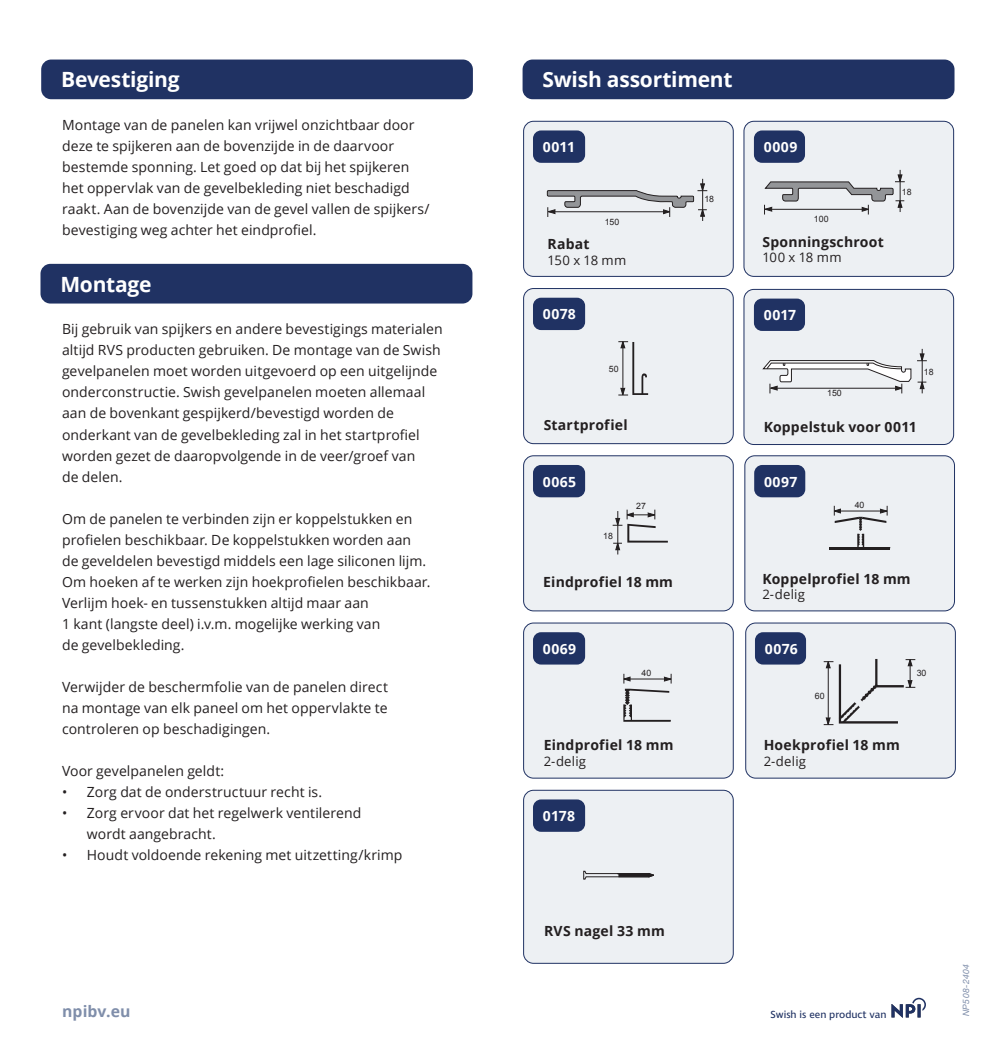
<style>
.page{position:relative;width:993px;height:1042px;background:#fff}
.page>*{position:absolute;margin:0;border:0;box-sizing:border-box;transform-origin:0 0}
.t1{font:700 21px "Open Sans";letter-spacing:-.01em;color:#fff}
.t2{font:700 15.75px "Open Sans";letter-spacing:.005em;color:#7f8eaa}
.t3{font:14px/21px "Open Sans";letter-spacing:.005em;color:#231f20}
.t4{font:700 14px "Open Sans";letter-spacing:.015em;color:#231f20}
.t5{font:700 14px "Open Sans";letter-spacing:.025em;color:#fff}
.t6{font:13.12px "Open Sans";letter-spacing:.015em;color:#231f20}
.t7{font:10.5px "Ingra";color:#203263}
.t8{font:8.75px "Arial";color:#231f20}
.t9{font:italic 8.75px "Helvetica Neue";letter-spacing:.04em;color:#7f8eaa}
</style>
<div class="page">
<div style="left:41px;top:60px;width:432px;height:39px;background:#203263;border-radius:10px"></div>
<div style="left:40px;top:264px;width:432px;height:39px;background:#203263;border-radius:10px"></div>
<div style="left:522px;top:60px;width:432px;height:39px;background:#203263;border-radius:10px"></div>
<div style="left:523px;top:121px;width:210px;height:155px;background:#edf0f3;border-radius:10px"></div>
<div style="left:523px;top:121px;width:210px;height:156px;border:1px solid #203263;border-radius:10px"></div>
<div style="left:523px;top:288px;width:210px;height:156px;background:#edf0f3;border-radius:10px"></div>
<div style="left:523px;top:288px;width:210px;height:156px;border:1px solid #203263;border-radius:10px"></div>
<div style="left:523px;top:456px;width:210px;height:155px;background:#edf0f3;border-radius:10px"></div>
<div style="left:523px;top:455px;width:210px;height:156px;border:1px solid #203263;border-radius:10px"></div>
<div style="left:523px;top:623px;width:210px;height:155px;background:#edf0f3;border-radius:10px"></div>
<div style="left:523px;top:622px;width:210px;height:156px;border:1px solid #203263;border-radius:10px"></div>
<div style="left:523px;top:790px;width:210px;height:173px;background:#edf0f3;border-radius:10px"></div>
<div style="left:523px;top:790px;width:210px;height:174px;border:1px solid #203263;border-radius:10px"></div>
<div style="left:745px;top:623px;width:210px;height:155px;background:#edf0f3;border-radius:10px"></div>
<div style="left:745px;top:622px;width:210px;height:156px;border:1px solid #203263;border-radius:10px"></div>
<div style="left:744px;top:456px;width:210px;height:155px;background:#edf0f3;border-radius:10px"></div>
<div style="left:744px;top:455px;width:210px;height:156px;border:1px solid #203263;border-radius:10px"></div>
<div style="left:743px;top:121px;width:210px;height:155px;background:#edf0f3;border-radius:10px"></div>
<div style="left:743px;top:121px;width:210px;height:156px;border:1px solid #203263;border-radius:10px"></div>
<div style="left:743px;top:289px;width:210px;height:155px;background:#edf0f3;border-radius:10px"></div>
<div style="left:743px;top:289px;width:210px;height:156px;border:1px solid #203263;border-radius:10px"></div>
<svg style="left:891px;top:998px;width:34px;height:19px"></svg>
<hr style="left:702px;top:179px;width:1px;height:42px;background:#231f20">
<svg style="left:546px;top:183px;width:161px;height:34px"></svg>
<div style="left:533px;top:130px;width:52px;height:33px;background:#203263;border-radius:8px"></div>
<div style="left:533px;top:298px;width:52px;height:32px;background:#203263;border-radius:8px"></div>
<div style="left:533px;top:465px;width:52px;height:32px;background:#203263;border-radius:8px"></div>
<div style="left:533px;top:632px;width:52px;height:32px;background:#203263;border-radius:8px"></div>
<div style="left:533px;top:799px;width:52px;height:33px;background:#203263;border-radius:8px"></div>
<div style="left:754px;top:632px;width:51px;height:32px;background:#203263;border-radius:8px"></div>
<div style="left:754px;top:465px;width:51px;height:32px;background:#203263;border-radius:8px"></div>
<div style="left:753px;top:130px;width:51px;height:33px;background:#203263;border-radius:8px"></div>
<div style="left:753px;top:299px;width:51px;height:32px;background:#203263;border-radius:8px"></div>
<hr style="left:899px;top:170px;width:1px;height:42px;background:#231f20">
<svg style="left:764px;top:175px;width:140px;height:39px"></svg>
<svg style="left:618px;top:341px;width:30px;height:55px"></svg>
<hr style="left:921px;top:349px;width:1px;height:44px;background:#231f20">
<svg style="left:762px;top:353px;width:164px;height:40px"></svg>
<hr style="left:617px;top:511px;width:1px;height:43px;background:#231f20">
<svg style="left:612px;top:510px;width:55px;height:40px"></svg>
<svg style="left:833px;top:506px;width:55px;height:41px"></svg>
<hr style="left:829px;top:547px;width:61px;height:2px;background:#231f20">
<svg style="left:823px;top:659px;width:92px;height:66px"></svg>
<svg style="left:623px;top:689px;width:47px;height:33px"></svg>
<hr style="left:623px;top:679px;width:47px;height:1px;background:#231f20">
<svg style="left:623px;top:674px;width:7px;height:9px"></svg>
<svg style="left:663px;top:674px;width:9px;height:9px"></svg>
<svg style="left:583px;top:871px;width:71px;height:9px"></svg>
<h1 class="t1" style="left:61px;top:65px;width:120px">Bevestiging</h1>
<p class="t3" style="left:62px;top:114px;width:369px">Montage van de panelen kan vrijwel onzichtbaar door deze te spijkeren aan de bovenzijde in de daarvoor bestemde sponning. Let goed op dat bij het spijkeren het oppervlak van de gevelbekleding niet beschadigd raakt. Aan de bovenzijde van de gevel vallen de spijkers/ bevestiging weg achter het eindprofiel.</p>
<h1 class="t1" style="left:60px;top:269px;width:93px">Montage</h1>
<p class="t3" style="left:62px;top:318px;width:382px">Bij gebruik van spijkers en andere bevestigings materialen altijd RVS producten gebruiken. De montage van de Swish gevelpanelen moet worden uitgevoerd op een uitgelijnde onderconstructie. Swish gevelpanelen moeten allemaal aan de bovenkant gespijkerd/bevestigd worden de onderkant van de gevelbekleding zal in het startprofiel worden gezet de daaropvolgende in de veer/groef van<br>de delen.</p>
<p class="t3" style="left:62px;top:507px;width:370px">Om de panelen te verbinden zijn er koppelstukken en profielen beschikbaar. De koppelstukken worden aan de geveldelen bevestigd middels een lage siliconen lijm.<br>Om hoeken af te werken zijn hoekprofielen beschikbaar.<br>Verlijm hoek- en tussenstukken altijd maar aan<br>1 kant (langste deel) i.v.m. mogelijke werking van<br>de gevelbekleding.</p>
<p class="t3" style="left:62px;top:675px;width:327px;text-align:justify">Verwijder de beschermfolie van de panelen direct na montage van elk paneel om het oppervlakte te controleren op beschadigingen.</p>
<p class="t3" style="left:62px;top:759px;width:164px">Voor gevelpanelen geldt:</p>
<p class="t3" style="left:62px;top:780px;width:261px">• Zorg dat de onderstructuur recht is.</p>
<p class="t3" style="left:87px;top:801px;width:276px;text-indent:-25px">• Zorg ervoor dat het regelwerk ventilerend wordt aangebracht.</p>
<p class="t3" style="left:62px;top:843px;width:342px">• Houdt voldoende rekening met uitzetting/krimp</p>
<h1 class="t1" style="left:542px;top:65px;width:191px">Swish assortiment</h1>
<p class="t5" style="left:542px;top:137px;width:34px">0011</p>
<p class="t5" style="left:763px;top:137px;width:35px">0009</p>
<p class="t8" style="left:704px;top:193px;width:11px">18</p>
<p class="t8" style="left:901px;top:186px;width:11px">18</p>
<p class="t8" style="left:604px;top:216px;width:16px">150</p>
<p class="t8" style="left:813px;top:214px;width:16px">100</p>
<p class="t4" style="left:547px;top:234px;width:43px">Rabat</p>
<p class="t6" style="left:547px;top:251px;width:80px">150 x 18 mm</p>
<p class="t4" style="left:762px;top:232px;width:123px">Sponningschroot</p>
<p class="t6" style="left:762px;top:249px;width:81px">100 x 18 mm</p>
<p class="t5" style="left:542px;top:304px;width:35px">0078</p>
<p class="t5" style="left:763px;top:305px;width:34px">0017</p>
<p class="t8" style="left:608px;top:363px;width:11px">50</p>
<p class="t8" style="left:827px;top:387px;width:16px">150</p>
<p class="t4" style="left:543px;top:415px;width:85px">Startprofiel</p>
<p class="t4" style="left:763px;top:417px;width:155px">Koppelstuk voor 0011</p>
<p class="t8" style="left:923px;top:366px;width:11px">18</p>
<p class="t5" style="left:542px;top:471px;width:35px">0065</p>
<p class="t8" style="left:603px;top:530px;width:11px">18</p>
<p class="t8" style="left:636px;top:500px;width:11px">27</p>
<p class="t5" style="left:763px;top:471px;width:35px">0097</p>
<p class="t8" style="left:854px;top:499px;width:11px">40</p>
<p class="t4" style="left:543px;top:572px;width:131px">Eindprofiel 18 mm</p>
<p class="t4" style="left:762px;top:569px;width:150px">Koppelprofiel 18 mm</p>
<p class="t6" style="left:762px;top:586px;width:44px">2-delig</p>
<p class="t5" style="left:542px;top:639px;width:35px">0069</p>
<p class="t5" style="left:764px;top:639px;width:34px">0076</p>
<p class="t8" style="left:641px;top:667px;width:11px">40</p>
<p class="t8" style="left:916px;top:667px;width:11px">30</p>
<p class="t4" style="left:543px;top:735px;width:131px">Eindprofiel 18 mm</p>
<p class="t6" style="left:543px;top:752px;width:44px">2-delig</p>
<p class="t5" style="left:542px;top:806px;width:34px">0178</p>
<p class="t4" style="left:544px;top:921px;width:122px">RVS nagel 33 mm</p>
<p class="t8" style="left:814px;top:690px;width:11px">60</p>
<p class="t4" style="left:763px;top:735px;width:138px">Hoekprofiel 18 mm</p>
<p class="t6" style="left:763px;top:752px;width:44px">2-delig</p>
<p class="t2" style="left:62px;top:1000px;width:70px">npibv.eu</p>
<p class="t7" style="left:770px;top:1007px;width:117px">Swish is een product van</p>
<p class="t9" style="left:959px;top:1016px;width:54px;rotate:-90deg">NP508-2404</p>
</div>
